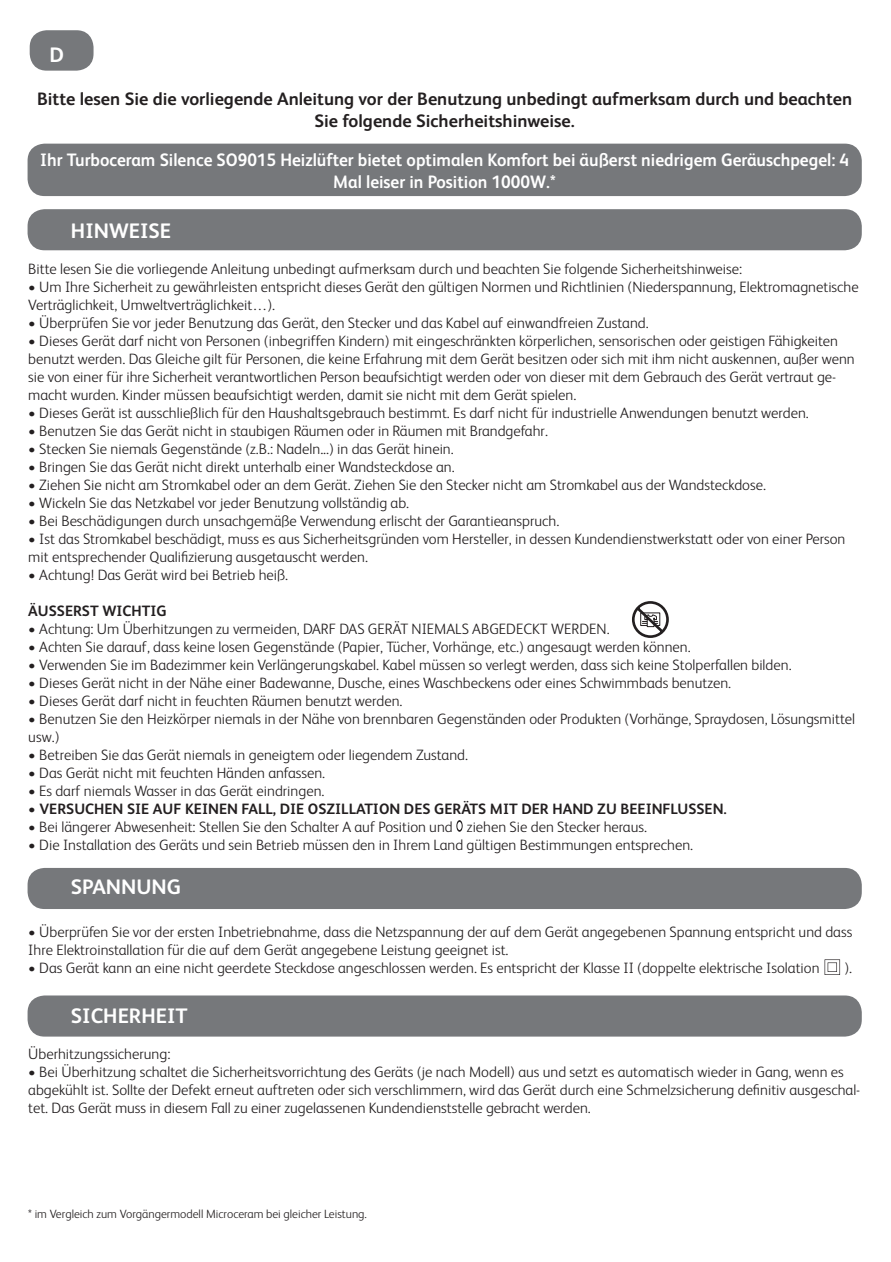
<style>
.page{position:relative;width:891px;height:1262px;background:#fff}
.page>*{position:absolute;margin:0;border:0;box-sizing:border-box;transform-origin:0 0}
.t1{font:700 21px "FS Albert";color:#fff}
.t2{font:700 18px/21.6px "FS Albert";color:#fff;text-align:center;scale:.95 1}
.t3{font:700 18px/21.6px "FS Albert";color:#231f20;text-align:center}
.t4{font:300 15px/18px "FS Albert";color:#231f20}
.t5{font:700 15px "FS Albert";color:#231f20}
.t6{font:300 12px "FS Albert";color:#231f20}
</style>
<div class="page">
<div style="left:28px;top:144px;width:833px;height:52px;background:#76787b;border-radius:17px"></div>
<div style="left:28px;top:209px;width:833px;height:41px;background:#76787b;border-radius:17px"></div>
<div style="left:30px;top:30px;width:63px;height:41px;background:#76787b;border-radius:17px"></div>
<div style="left:28px;top:995px;width:833px;height:42px;background:#76787b;border-radius:17px"></div>
<div style="left:28px;top:868px;width:833px;height:41px;background:#76787b;border-radius:17px"></div>
<svg style="left:632px;top:601px;width:36px;height:37px"></svg>
<svg style="left:824px;top:959px;width:15px;height:16px"></svg>
<svg style="left:456px;top:820px;width:6px;height:12px"></svg>
<h1 class="t1" style="left:50px;top:43px;width:16px">D</h1>
<p class="t3" style="left:37px;top:88px;width:816px">Bitte lesen Sie die vorliegende Anleitung vor der Benutzung unbedingt aufmerksam durch und beachten<br>Sie folgende Sicherheitshinweise.</p>
<p class="t2" style="left:40px;top:149px;width:852px">Ihr Turboceram Silence SO9015 Heizlüfter bietet optimalen Komfort bei äußerst niedrigem Geräuschpegel: 4<br>Mal leiser in Position 1000W.*</p>
<h1 class="t1" style="left:71px;top:219px;width:28px">Hinweis</h1>
<h1 class="t1" style="left:160px;top:219px;width:13px">E</h1>
<p class="t4" style="left:28px;top:260px;width:715px">Bitte lesen Sie die vorliegende Anleitung unbedingt aufmerksam durch und beachten Sie folgende Sicherheitshinweise:</p>
<p class="t4" style="left:28px;top:278px;width:831px">• Um Ihre Sicherheit zu gewährleisten entspricht dieses Gerät den gültigen Normen und Richtlinien (Niederspannung, Elektromagnetische<br>Verträglichkeit, Umweltverträglichkeit…).</p>
<p class="t4" style="left:28px;top:314px;width:621px">• Überprüfen Sie vor jeder Benutzung das Gerät, den Stecker und das Kabel auf einwandfreien Zustand.</p>
<p class="t4" style="left:28px;top:332px;width:827px">• Dieses Gerät darf nicht von Personen (inbegriffen Kindern) mit eingeschränkten körperlichen, sensorischen oder geistigen Fähigkeiten benutzt werden. Das Gleiche gilt für Personen, die keine Erfahrung mit dem Gerät besitzen oder sich mit ihm nicht auskennen, außer wenn sie von einer für ihre Sicherheit verantwortlichen Person beaufsichtigt werden oder von dieser mit dem Gebrauch des Gerät vertraut ge&shy;macht wurden. Kinder müssen beaufsichtigt werden, damit sie nicht mit dem Gerät spielen.</p>
<p class="t4" style="left:28px;top:404px;width:781px">• Dieses Gerät ist ausschließlich für den Haushaltsgebrauch bestimmt. Es darf nicht für industrielle Anwendungen benutzt werden.</p>
<p class="t4" style="left:28px;top:422px;width:521px">• Benutzen Sie das Gerät nicht in staubigen Räumen oder in Räumen mit Brandgefahr.</p>
<p class="t4" style="left:28px;top:440px;width:427px">• Stecken Sie niemals Gegenstände (z.B.: Nadeln...) in das Gerät hinein.</p>
<p class="t4" style="left:28px;top:458px;width:427px">• Bringen Sie das Gerät nicht direkt unterhalb einer Wandsteckdose an.</p>
<p class="t4" style="left:28px;top:476px;width:738px">• Ziehen Sie nicht am Stromkabel oder an dem Gerät. Ziehen Sie den Stecker nicht am Stromkabel aus der Wandsteckdose.</p>
<p class="t4" style="left:28px;top:494px;width:382px">• Wickeln Sie das Netzkabel vor jeder Benutzung vollständig ab.</p>
<p class="t4" style="left:28px;top:512px;width:532px">• Bei Beschädigungen durch unsachgemäße Verwendung erlischt der Garantieanspruch.</p>
<p class="t4" style="left:28px;top:530px;width:818px">• Ist das Stromkabel beschädigt, muss es aus Sicherheitsgründen vom Hersteller, in dessen Kundendienstwerkstatt oder von einer Person mit entsprechender Qualifizierung ausgetauscht werden.</p>
<p class="t4" style="left:28px;top:566px;width:261px">• Achtung! Das Gerät wird bei Betrieb heiß.</p>
<p class="t5" style="left:28px;top:603px;width:140px">ÄUSSERST WICHTIG</p>
<p class="t4" style="left:28px;top:620px;width:582px">• Achtung: Um Überhitzungen zu vermeiden, DARF DAS GERÄT NIEMALS ABGEDECKT WERDEN.</p>
<p class="t4" style="left:28px;top:638px;width:663px">• Achten Sie darauf, dass keine losen Gegenstände (Papier, Tücher, Vorhänge, etc.) angesaugt werden können.</p>
<p class="t4" style="left:28px;top:656px;width:764px">• Verwenden Sie im Badezimmer kein Verlängerungskabel. Kabel müssen so verlegt werden, dass sich keine Stolperfallen bilden.</p>
<p class="t4" style="left:28px;top:674px;width:704px">• Dieses Gerät nicht in der Nähe einer Badewanne, Dusche, eines Waschbeckens oder eines Schwimmbads benutzen.</p>
<p class="t4" style="left:28px;top:692px;width:375px">• Dieses Gerät darf nicht in feuchten Räumen benutzt werden.</p>
<p class="t4" style="left:28px;top:710px;width:827px">• Benutzen Sie den Heizkörper niemals in der Nähe von brennbaren Gegenständen oder Produkten (Vorhänge, Spraydosen, Lösungsmittel usw.)</p>
<p class="t4" style="left:28px;top:746px;width:441px">• Betreiben Sie das Gerät niemals in geneigtem oder liegendem Zustand.</p>
<p class="t4" style="left:28px;top:764px;width:298px">• Das Gerät nicht mit feuchten Händen anfassen.</p>
<p class="t4" style="left:28px;top:782px;width:297px">• Es darf niemals Wasser in das Gerät eindringen.</p>
<p class="t5" style="left:28px;top:801px;width:699px">• VERSUCHEN SIE AUF KEINEN FALL, DIE OSZILLATION DES GERÄTS MIT DER HAND ZU BEEINFLUSSEN.</p>
<p class="t4" style="left:28px;top:818px;width:620px">• Bei längerer Abwesenheit: Stellen Sie den Schalter A auf Position und ziehen Sie den Stecker heraus.</p>
<p class="t4" style="left:28px;top:836px;width:666px">• Die Installation des Geräts und sein Betrieb müssen den in Ihrem Land gültigen Bestimmungen entsprechen.</p>
<h1 class="t1" style="left:71px;top:874px;width:112px">SPANNUNG</h1>
<p class="t4" style="left:28px;top:923px;width:825px">• Überprüfen Sie vor der ersten Inbetriebnahme, dass die Netzspannung der auf dem Gerät angegebenen Spannung entspricht und dass<br>Ihre Elektroinstallation für die auf dem Gerät angegebene Leistung geeignet ist.</p>
<p class="t4" style="left:28px;top:959px;width:792px">• Das Gerät kann an eine nicht geerdete Steckdose angeschlossen werden. Es entspricht der Klasse II (doppelte elektrische Isolation</p>
<p class="t4" style="left:843px;top:959px;width:9px">).</p>
<h1 class="t1" style="left:71px;top:1004px;width:118px">SICHERHEIT</h1>
<p class="t4" style="left:28px;top:1045px;width:143px">Überhitzungssicherung:</p>
<p class="t4" style="left:28px;top:1063px;width:833px">• Bei Überhitzung schaltet die Sicherheitsvorrichtung des Geräts (je nach Modell) aus und setzt es automatisch wieder in Gang, wenn es abgekühlt ist. Sollte der Defekt erneut auftreten oder sich verschlimmern, wird das Gerät durch eine Schmelzsicherung definitiv ausgeschal&shy;tet. Das Gerät muss in diesem Fall zu einer zugelassenen Kundendienststelle gebracht werden.</p>
<p class="t6" style="left:28px;top:1207px;width:340px">* im Vergleich zum Vorgängermodell Microceram bei gleicher Leistung.</p>
</div>
